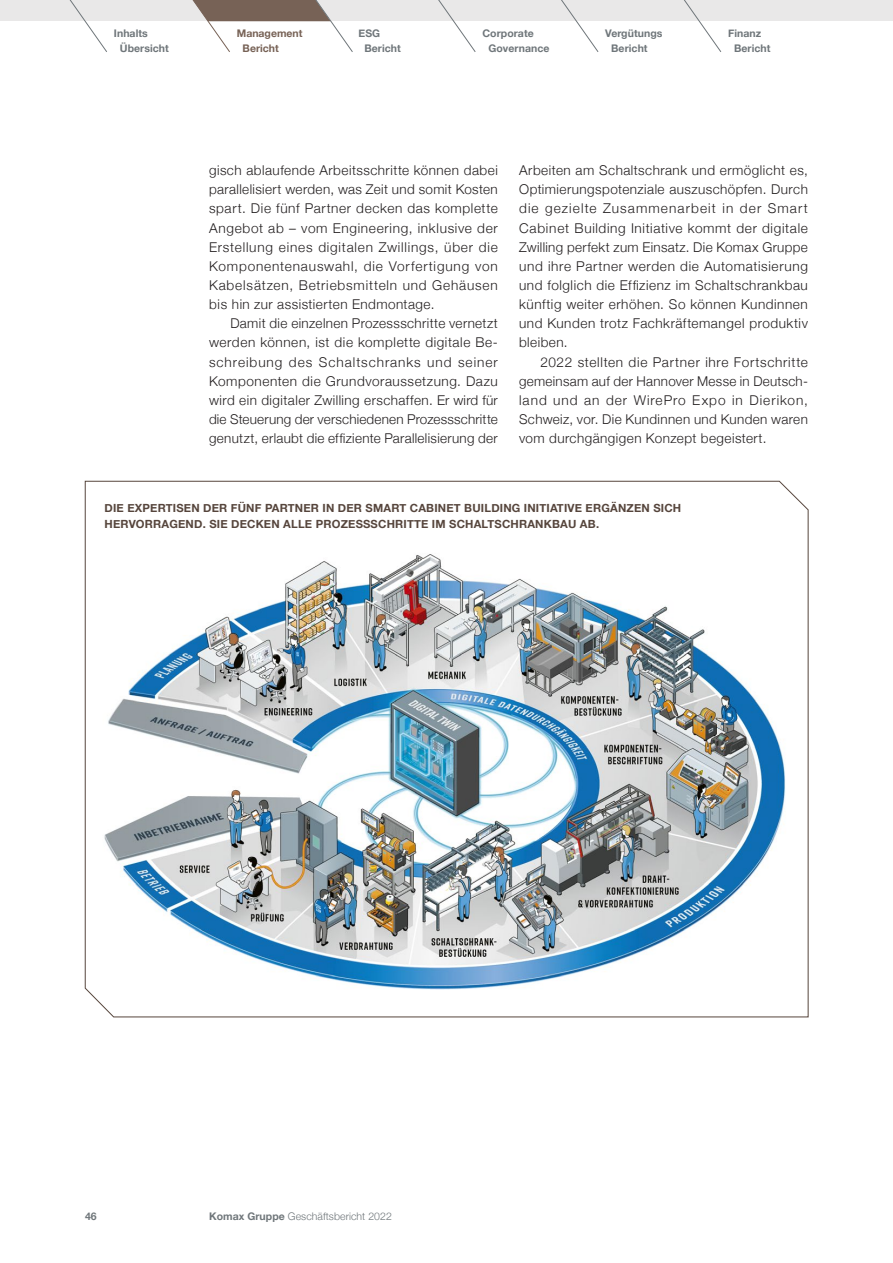
<style>
.page{position:relative;width:893px;height:1263px;background:#fff}
.page>*{position:absolute;margin:0;border:0;box-sizing:border-box;transform-origin:0 0}
.t1{font:300 13.5px/19.2px "Helvetica Neue";letter-spacing:.035em;color:#231f20;text-align:justify}
.t2{font:700 11.25px/16.5px "Helvetica Neue";letter-spacing:.015em;color:#56453c}
.t3{font:700 10.5px/14.7px "Helvetica Neue";letter-spacing:.005em;color:#6f767a}
.t4{font:300 10.5px "Helvetica Neue";letter-spacing:.005em;color:#6f767a}
.t5{font:700 10.5px/14.7px "Helvetica Neue";color:#776256}
.s1{font-weight:700}
</style>
<div class="page">
<div style="left:0;top:0;width:893px;height:21px;background:#e9e8e8"></div>
<svg style="left:69px;top:0;width:38px;height:52px"></svg>
<svg style="left:438px;top:0;width:38px;height:52px"></svg>
<svg style="left:561px;top:0;width:38px;height:52px"></svg>
<svg style="left:684px;top:0;width:37px;height:52px"></svg>
<svg style="left:192px;top:0;width:161px;height:52px"></svg>
<svg style="left:85px;top:481px;width:723px;height:536px"></svg>
<img style="left:96px;top:542px;width:693px;height:454px">
<p class="t3" style="left:120px;top:26px;width:51px;text-indent:-6px">Inhalts<br>Übersicht</p>
<p class="t5" style="left:243px;top:26px;width:61px;text-indent:-6px">Management<br>Bericht</p>
<p class="t3" style="left:364px;top:26px;width:38px;text-indent:-6px">ESG<br>Bericht</p>
<p class="t3" style="left:488px;top:26px;width:63px;text-indent:-6px">Corporate<br>Governance</p>
<p class="t3" style="left:611px;top:26px;width:53px;text-indent:-6px">Vergütungs<br>Bericht</p>
<p class="t3" style="left:734px;top:26px;width:38px;text-indent:-6px">Finanz<br>Bericht</p>
<p class="t1" style="left:209px;top:161px;width:290px">gisch ablaufende Arbeitsschritte können dabei parallelisiert werden, was Zeit und somit Kosten spart. Die fünf Partner decken das komplette Angebot ab – vom Engineering, inklusive der Erstellung eines digitalen Zwillings, über die Komponentenauswahl, die Vorfertigung von Kabelsätzen, Betriebsmitteln und Gehäusen bis hin zur assistierten Endmontage.</p>
<p class="t1" style="left:209px;top:314px;width:290px;text-indent:21px">Damit die einzelnen Prozessschritte vernetzt werden können, ist die komplette digitale Be&shy;schreibung des Schaltschranks und seiner Komponenten die Grundvoraussetzung. Dazu wird ein digitaler Zwilling erschaffen. Er wird für die Steuerung der verschiedenen Prozessschritte genutzt, erlaubt die effiziente Parallelisierung der</p>
<p class="t1" style="left:519px;top:161px;width:290px">Arbeiten am Schaltschrank und ermöglicht es, Optimierungspotenziale auszuschöpfen. Durch die gezielte Zusammenarbeit in der Smart Cabinet Building Initiative kommt der digitale Zwilling perfekt zum Einsatz. Die Komax Gruppe und ihre Partner werden die Automatisierung und folglich die Effizienz im Schaltschrankbau künftig weiter erhöhen. So können Kundinnen und Kunden trotz Fachkräftemangel produktiv bleiben.</p>
<p class="t1" style="left:519px;top:352px;width:290px;text-indent:21px">2022 stellten die Partner ihre Fortschritte gemeinsam auf der Hannover Messe in Deutsch&shy;land und an der WirePro Expo in Dierikon, Schweiz, vor. Die Kundinnen und Kunden waren vom durchgängigen Konzept begeistert.</p>
<p class="t2" style="left:105px;top:499px;width:578px">DIE EXPERTISEN DER FÜNF PARTNER IN DER SMART CABINET BUILDING INITIATIVE ERGÄNZEN SICH<br>HERVORRAGEND. SIE DECKEN ALLE PROZESSSCHRITTE IM SCHALTSCHRANKBAU AB.</p>
<p class="t3" style="left:85px;top:1209px;width:13px">46</p>
<p class="t4" style="left:209px;top:1210px;width:184px"><span class="s1">Komax Gruppe</span> Geschäftsbericht 2022</p>
</div>
